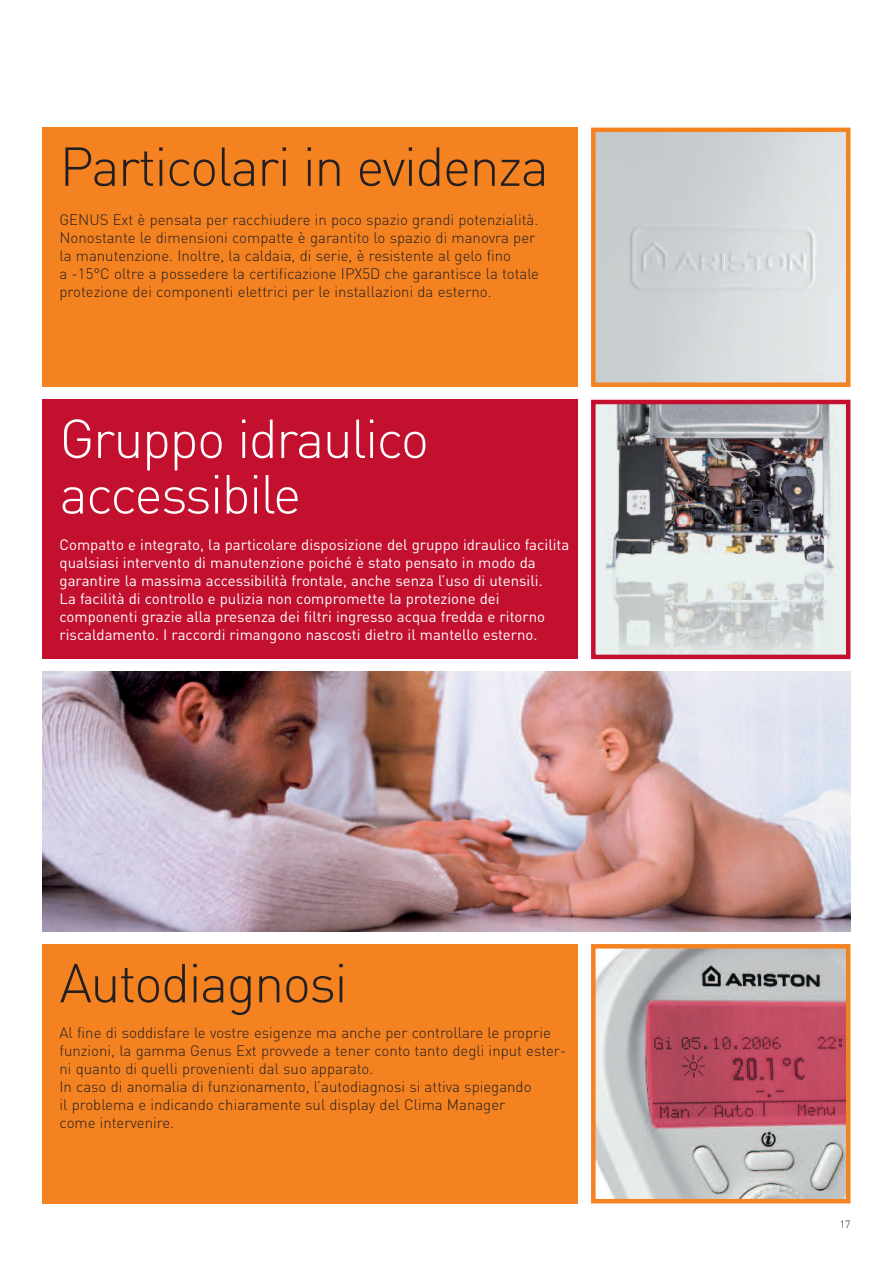
<style>
.page{position:relative;width:893px;height:1263px;background:#fff}
.page>*{position:absolute;margin:0;border:0;box-sizing:border-box;transform-origin:0 0}
.t1{font:300 54px "DIN";letter-spacing:-.03em;color:#231f20}
.t2{font:300 54px/55.5px "DIN";letter-spacing:-.03em;color:#fff}
.t3{font:300 15px/18px "DIN";color:#231f20}
.t4{font:15px/18px "DIN";color:#fff}
.t5{font:300 10.5px "DIN";color:#231f20}
</style>
<div class="page">
<div style="left:43px;top:944px;width:535px;height:259px;background:#f58220"></div>
<img style="left:43px;top:672px;width:807px;height:259px">
<div style="left:43px;top:128px;width:535px;height:259px;background:#f58220"></div>
<img style="left:596px;top:133px;width:249px;height:249px">
<div style="left:591px;top:128px;width:259px;height:259px;border:4px solid #f58220"></div>
<div style="left:43px;top:400px;width:535px;height:259px;background:#c3102f"></div>
<img style="left:596px;top:405px;width:249px;height:249px">
<div style="left:591px;top:400px;width:259px;height:259px;border:4px solid #c3102f"></div>
<img style="left:596px;top:949px;width:249px;height:249px">
<div style="left:591px;top:944px;width:259px;height:259px;border:4px solid #f58220"></div>
<h1 class="t1" style="left:60px;top:136px;width:491px">Particolari in evidenza</h1>
<p class="t3" style="left:60px;top:211px;width:481px">GENUS Ext è pensata per racchiudere in poco spazio grandi potenzialità.<br>Nonostante le dimensioni compatte è garantito lo spazio di manovra per la manutenzione. Inoltre, la caldaia, di serie, è resistente al gelo fino<br>a -15°C oltre a possedere la certificazione IPX5D che garantisce la totale protezione dei componenti elettrici per le installazioni da esterno.</p>
<h1 class="t2" style="left:60px;top:412px;width:371px">Gruppo idraulico accessibile</h1>
<p class="t4" style="left:60px;top:535px;width:511px">Compatto e integrato, la particolare disposizione del gruppo idraulico facilita qualsiasi intervento di manutenzione poiché è stato pensato in modo da garantire la massima accessibilità frontale, anche senza l’uso di utensili.<br>La facilità di controllo e pulizia non compromette la protezione dei componenti grazie alla presenza dei filtri ingresso acqua fredda e ritorno riscaldamento. I raccordi rimangono nascosti dietro il mantello esterno.</p>
<h1 class="t1" style="left:60px;top:952px;width:290px">Autodiagnosi</h1>
<p class="t3" style="left:60px;top:1024px;width:508px">Al fine di soddisfare le vostre esigenze ma anche per controllare le proprie funzioni, la gamma Genus Ext provvede a tener conto tanto degli input ester&shy;ni quanto di quelli provenienti dal suo apparato.<br>In caso di anomalia di funzionamento, l’autodiagnosi si attiva spiegando<br>il problema e indicando chiaramente sul display del Clima Manager<br>come intervenire.</p>
<p class="t5" style="left:840px;top:1219px;width:12px">17</p>
</div>
